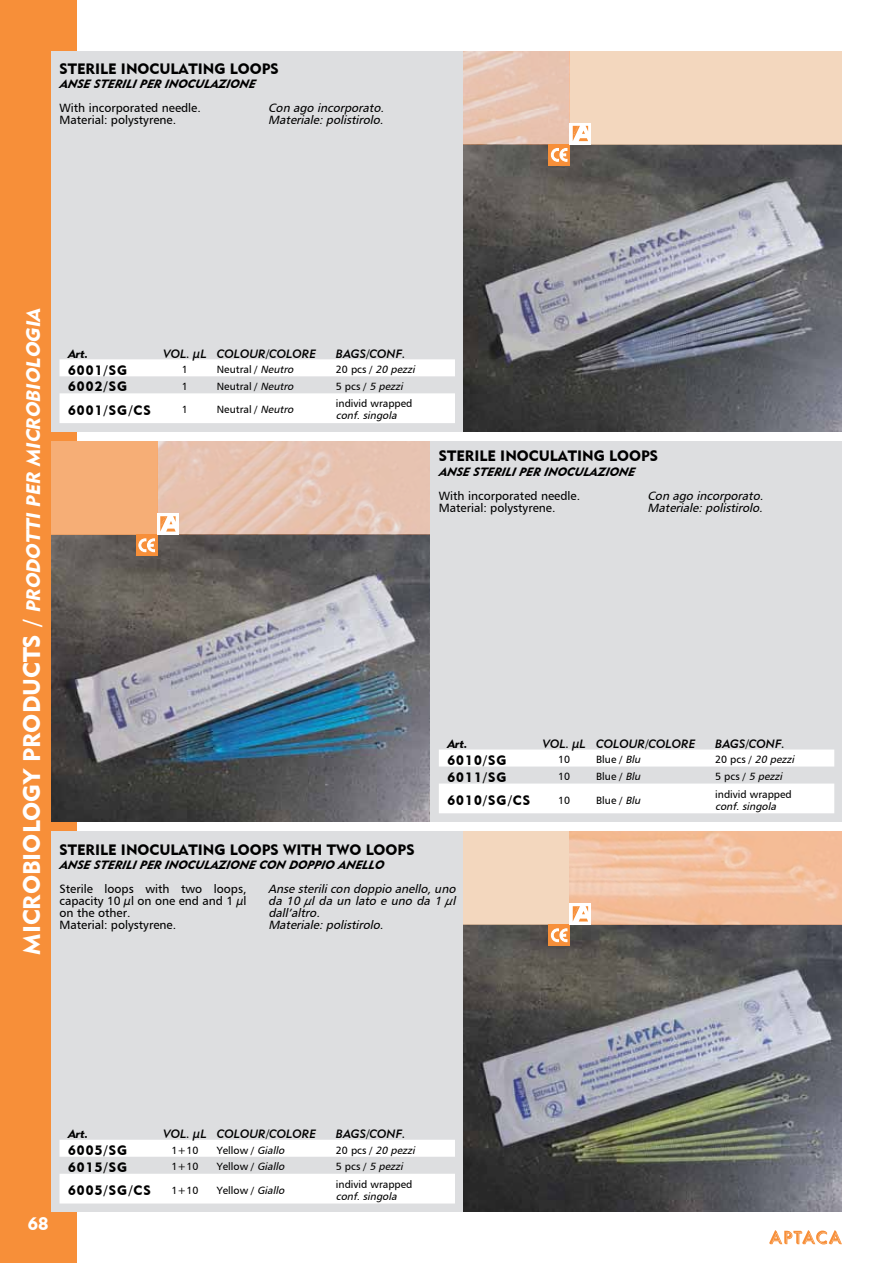
<style>
.page{position:relative;width:893px;height:1263px;background:#fff}
.page>*{position:absolute;margin:0;border:0;box-sizing:border-box;transform-origin:0 0}
.t1{font:italic 19.5px "Geometric 415 BT Black A";color:#fff}
.t2{font:18px "Geometric 415 BT Black A";color:#fff}
.t3{font:15px "Geometric 415 BT Black A";color:#000}
.t4{font:13.5px "Geometric 415 BT Black A";letter-spacing:.08em;color:#000}
.t5{font:12px/12px "Humanist 777 BT Roman B";color:#000}
.t6{font:italic 12px/12px "Humanist 777 BT Roman B";color:#000}
.t7{font:italic 12px "Geometric 415 BT Black Italic A";color:#000}
.t8{font:12px "Geometric 415 BT Medium Italic A";color:#000}
.t9{font:12px "Geometric 415 BT Black Italic A";color:#000}
.t10{font:10.5px "Humanist 777 BT Roman B";color:#000}
.t11{font:italic 10.5px "Humanist 777 BT Roman B";color:#000}
.s1{font-style:normal;font-size:24px}
.s2{font-style:italic}
.s3{font-style:normal}
</style>
<div class="page">
<div style="left:0;top:0;width:76px;height:1263px;background:#f78f39"></div>
<svg style="left:769px;top:1230px;width:73px;height:14px"></svg>
<div style="left:51px;top:51px;width:791px;height:381px;background:#dddee0"></div>
<div style="left:51px;top:441px;width:791px;height:381px;background:#dddee0"></div>
<div style="left:51px;top:831px;width:791px;height:381px;background:#dddee0"></div>
<svg style="left:60px;top:1140px;width:395px;height:63px"></svg>
<svg style="left:439px;top:749px;width:395px;height:64px"></svg>
<svg style="left:60px;top:359px;width:395px;height:64px"></svg>
<img style="left:463px;top:162px;width:379px;height:270px">
<img style="left:463px;top:942px;width:379px;height:270px">
<img style="left:51px;top:552px;width:378px;height:270px">
<div style="left:549px;top:144px;width:21px;height:21px;background:#f78f39"></div>
<svg style="left:463px;top:51px;width:379px;height:111px"></svg>
<div style="left:136px;top:535px;width:21px;height:21px;background:#f78f39"></div>
<svg style="left:51px;top:441px;width:378px;height:111px"></svg>
<div style="left:549px;top:925px;width:21px;height:21px;background:#f78f39"></div>
<svg style="left:463px;top:831px;width:379px;height:111px"></svg>
<p class="t3" style="left:60px;top:60px;width:221px">STERILE INOCULATING LOOPS</p>
<p class="t6" style="left:268px;top:102px;width:120px">Con ago incorporato.<br>Materiale:polistirolo.</p>
<p class="t7" style="left:60px;top:77px;width:200px">ANSE STERILIPER INOCULAZIONE</p>
<p class="t5" style="left:60px;top:102px;width:143px">With incorporated needle.<br>Material: polystyrene.</p>
<h1 class="t1" style="left:21px;top:955px;width:652px;rotate:-90deg"><span class="s1">M I C RO B I O L O GY P RO D U CT S /</span> PRODOTTI PER MICROBIOLOGIA</h1>
<p class="t9" style="left:68px;top:346px;width:22px">Art.</p>
<p class="t8" style="left:163px;top:346px;width:154px">VOL. µL COLOUR/COLORE</p>
<p class="t8" style="left:336px;top:346px;width:71px">BAGS/CONF.</p>
<p class="t4" style="left:68px;top:362px;width:61px">6001/SG</p>
<p class="t10" style="left:182px;top:363px;width:8px">1</p>
<p class="t10" style="left:217px;top:363px;width:81px">Neutral / <span class="s2">Neutro</span></p>
<p class="t11" style="left:336px;top:363px;width:83px"><span class="s3">2 0 p c s /</span> 20 pezzi</p>
<p class="t4" style="left:68px;top:378px;width:61px">6002/SG</p>
<p class="t10" style="left:182px;top:380px;width:8px">1</p>
<p class="t10" style="left:217px;top:380px;width:81px">Neutral / <span class="s2">Neutro</span></p>
<p class="t11" style="left:336px;top:380px;width:71px"><span class="s3">5 p c s /</span> 5 pezzi</p>
<p class="t4" style="left:68px;top:402px;width:84px">6001/SG/CS</p>
<p class="t10" style="left:182px;top:403px;width:8px">1</p>
<p class="t10" style="left:217px;top:403px;width:81px">Neutral / <span class="s2">Neutro</span></p>
<p class="t10" style="left:336px;top:397px;width:78px">individ wrapped</p>
<p class="t11" style="left:336px;top:409px;width:65px">conf.singola</p>
<p class="t3" style="left:439px;top:447px;width:221px">STERILE INOCULATING LOOPS</p>
<p class="t6" style="left:648px;top:489px;width:120px">Con ago incorporato.<br>Materiale:polistirolo.</p>
<p class="t7" style="left:439px;top:464px;width:200px">ANSE STERILIPER INOCULAZIONE</p>
<p class="t5" style="left:439px;top:489px;width:143px">With incorporated needle.<br>Material: polystyrene.</p>
<p class="t9" style="left:447px;top:736px;width:22px">Art.</p>
<p class="t8" style="left:543px;top:736px;width:154px">VOL. µL COLOUR/COLORE</p>
<p class="t8" style="left:715px;top:736px;width:71px">BAGS/CONF.</p>
<p class="t4" style="left:447px;top:752px;width:61px">6010/SG</p>
<p class="t10" style="left:558px;top:753px;width:14px">10</p>
<p class="t10" style="left:596px;top:753px;width:48px">Blue / <span class="s2">Blu</span></p>
<p class="t11" style="left:715px;top:753px;width:83px"><span class="s3">2 0 p c s /</span> 20 pezzi</p>
<p class="t4" style="left:447px;top:768px;width:61px">6011/SG</p>
<p class="t10" style="left:558px;top:770px;width:14px">10</p>
<p class="t10" style="left:596px;top:770px;width:48px">Blue / <span class="s2">Blu</span></p>
<p class="t11" style="left:715px;top:770px;width:71px"><span class="s3">5 p c s /</span> 5 pezzi</p>
<p class="t4" style="left:447px;top:792px;width:84px">6010/SG/CS</p>
<p class="t10" style="left:558px;top:793px;width:14px">10</p>
<p class="t10" style="left:596px;top:793px;width:48px">Blue / <span class="s2">Blu</span></p>
<p class="t10" style="left:715px;top:787px;width:78px">individ wrapped</p>
<p class="t11" style="left:715px;top:799px;width:65px">conf.singola</p>
<p class="t3" style="left:60px;top:840px;width:357px">STERILE INOCULATING LOOPS WITH TWO LOOPS</p>
<p class="t6" style="left:268px;top:883px;width:192px">Anse sterilicon doppio anello,uno da 10 µl da un lato e uno da 1 µl dall’altro.<br>Materiale:polistirolo.</p>
<p class="t7" style="left:60px;top:857px;width:329px">ANSE STERILIPER INOCULAZIONE CON DOPPIO ANELLO</p>
<p class="t5" style="left:60px;top:883px;width:189px">Sterile loops with two loops, capacity 10 µl on one end and 1 µl on the other.<br>Material: polystyrene.</p>
<h2 class="t2" style="left:28px;top:1212px;width:22px">68</h2>
<p class="t9" style="left:68px;top:1127px;width:22px">Art.</p>
<p class="t8" style="left:163px;top:1127px;width:154px">VOL. µL COLOUR/COLORE</p>
<p class="t8" style="left:336px;top:1127px;width:71px">BAGS/CONF.</p>
<p class="t4" style="left:68px;top:1142px;width:61px">6005/SG</p>
<p class="t10" style="left:172px;top:1143px;width:28px">1+10</p>
<p class="t10" style="left:217px;top:1143px;width:72px">Yellow / <span class="s2">Giallo</span></p>
<p class="t11" style="left:336px;top:1143px;width:83px"><span class="s3">2 0 p c s /</span> 20 pezzi</p>
<p class="t4" style="left:68px;top:1159px;width:61px">6015/SG</p>
<p class="t10" style="left:172px;top:1160px;width:28px">1+10</p>
<p class="t10" style="left:217px;top:1160px;width:72px">Yellow / <span class="s2">Giallo</span></p>
<p class="t11" style="left:336px;top:1160px;width:71px"><span class="s3">5 p c s /</span> 5 pezzi</p>
<p class="t4" style="left:68px;top:1182px;width:84px">6005/SG/CS</p>
<p class="t10" style="left:172px;top:1183px;width:28px">1+10</p>
<p class="t10" style="left:217px;top:1183px;width:72px">Yellow / <span class="s2">Giallo</span></p>
<p class="t10" style="left:336px;top:1177px;width:78px">individ wrapped</p>
<p class="t11" style="left:336px;top:1189px;width:65px">conf.singola</p>
</div>
